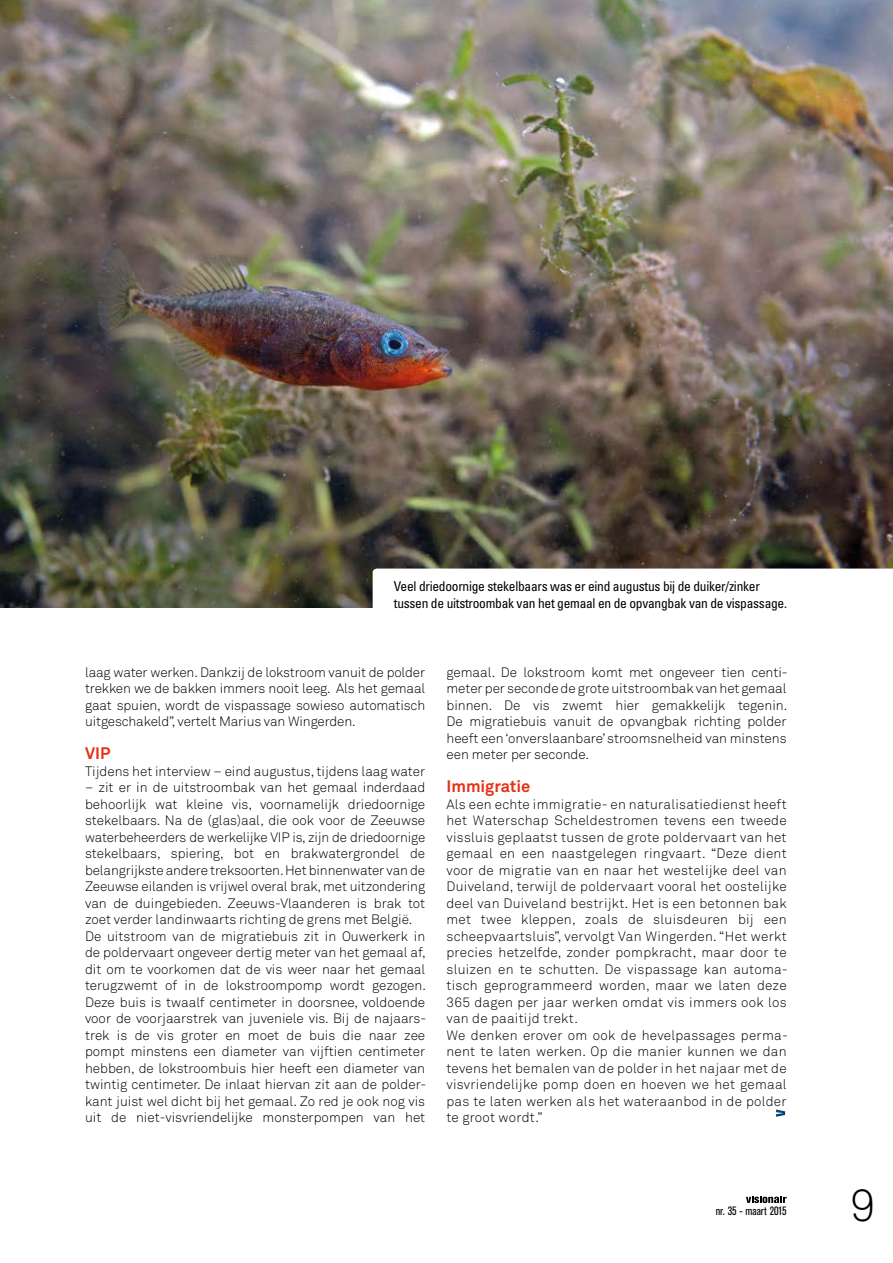
<style>
.page{position:relative;width:893px;height:1263px;background:#fff}
.page>*{position:absolute;margin:0;border:0;box-sizing:border-box;transform-origin:0 0}
.t1{font:300 45px "Akkurat";color:#000}
.t2{font:700 16.5px "Akkurat";color:#e63014}
.t3{font:300 13.5px/16.5px "Akkurat";color:#000;text-align:justify}
.t4{font:300 13.5px/16.5px "Akkurat";letter-spacing:.02em;color:#000}
.t5{font:condensed 13.5px/16.2px "Univers";letter-spacing:-.02em;color:#000}
.t6{font:12px "Akzidenz Grotesk Condensed BQ";color:#000}
</style>
<div class="page">
<svg style="left:746px;top:1197px;width:41px;height:6px"></svg>
<svg style="left:776px;top:1109px;width:9px;height:8px"></svg>
<img style="left:0;top:0;width:893px;height:608px">
<svg style="left:373px;top:568px;width:520px;height:40px"></svg>
<p class="t5" style="left:394px;top:578px;width:395px">Veel driedoornige stekelbaars was er eind augustus bij de duiker/zinker tussen de uitstroombak van het gemaal en de opvangbak van de vispassage.</p>
<p class="t3" style="left:85px;top:664px;width:342px">laag water werken. Dankzij de lokstroom vanuit de polder trekken we de bakken immers nooit leeg. Als het gemaal gaat spuien, wordt de vispassage sowieso automatisch uitgeschakeld”, vertelt Marius van Wingerden.</p>
<p class="t2" style="left:85px;top:743px;width:27px">VIP</p>
<p class="t3" style="left:85px;top:763px;width:342px">Tijdens het interview – eind augustus, tijdens laag water</p>
<p class="t3" style="left:85px;top:779px;width:343px;text-align:left">– zit er in de uitstroombak van het gemaal inderdaad behoorlijk wat kleine vis, voornamelijk driedoornige stekelbaars. Na de (glas)aal, die ook voor de Zeeuwse waterbeheerders de werkelijke VIP is, zijn de driedoornige stekelbaars, spiering, bot en brakwatergrondel de belangrijkste andere treksoorten. Het binnenwater van de Zeeuwse eilanden is vrijwel overal brak, met uitzondering van de duingebieden. Zeeuws-Vlaanderen is brak tot zoet verder landinwaarts richting de grens met België.<br>De uitstroom van de migratiebuis zit in Ouwerkerk in de poldervaart ongeveer dertig meter van het gemaal af, dit om te voorkomen dat de vis weer naar het gemaal terugzwemt of in de lokstroompomp wordt gezogen.<br>Deze buis is twaalf centimeter in doorsnee, voldoende voor de voorjaarstrek van juveniele vis. Bij de najaars&shy;trek is de vis groter en moet de buis die naar zee pompt minstens een diameter van vijftien centimeter hebben, de lokstroombuis hier heeft een diameter van twintig centimeter. De inlaat hiervan zit aan de polder&shy;kant juist wel dicht bij het gemaal. Zo red je ook nog vis uit de niet-visvriendelijke monsterpompen van het</p>
<p class="t3" style="left:446px;top:664px;width:343px">gemaal. De lokstroom komt met ongeveer tien centi&shy;meter per seconde de grote uitstroombak van het gemaal binnen. De vis zwemt hier gemakkelijk tegenin.<br>De migratiebuis vanuit de opvangbak richting polder heeft een ‘onverslaanbare’ stroomsnelheid van minstens een meter per seconde.</p>
<p class="t2" style="left:446px;top:776px;width:85px">Immigratie</p>
<p class="t4" style="left:446px;top:796px;width:343px">Als een echte immigratie- en naturalisatiedienst heeft het Waterschap Scheldestromen tevens een tweede vissluis geplaatst tussen de grote poldervaart van het gemaal en een naastgelegen ringvaart. “Deze dient voor de migratie van en naar het westelijke deel van Duiveland, terwijl de poldervaart vooral het oostelijke deel van Duiveland bestrijkt. Het is een betonnen bak met twee kleppen, zoals de sluisdeuren bij een scheepvaartsluis”, vervolgt Van Wingerden. “Het werkt precies hetzelfde, zonder pompkracht, maar door te sluizen en te schutten. De vispassage kan automa&shy;tisch geprogrammeerd worden, maar we laten deze 365 dagen per jaar werken omdat vis immers ook los van de paaitijd trekt.<br>We denken erover om ook de hevelpassages perma&shy;nent te laten werken. Op die manier kunnen we dan tevens het bemalen van de polder in het najaar met de visvriendelijke pomp doen en hoeven we het gemaal pas te laten werken als het wateraanbod in de polder te groot wordt.”</p>
<p class="t6" style="left:716px;top:1204px;width:72px">nr. 35 - maart 2015</p>
<h1 class="t1" style="left:850px;top:1179px;width:27px">9</h1>
</div>
